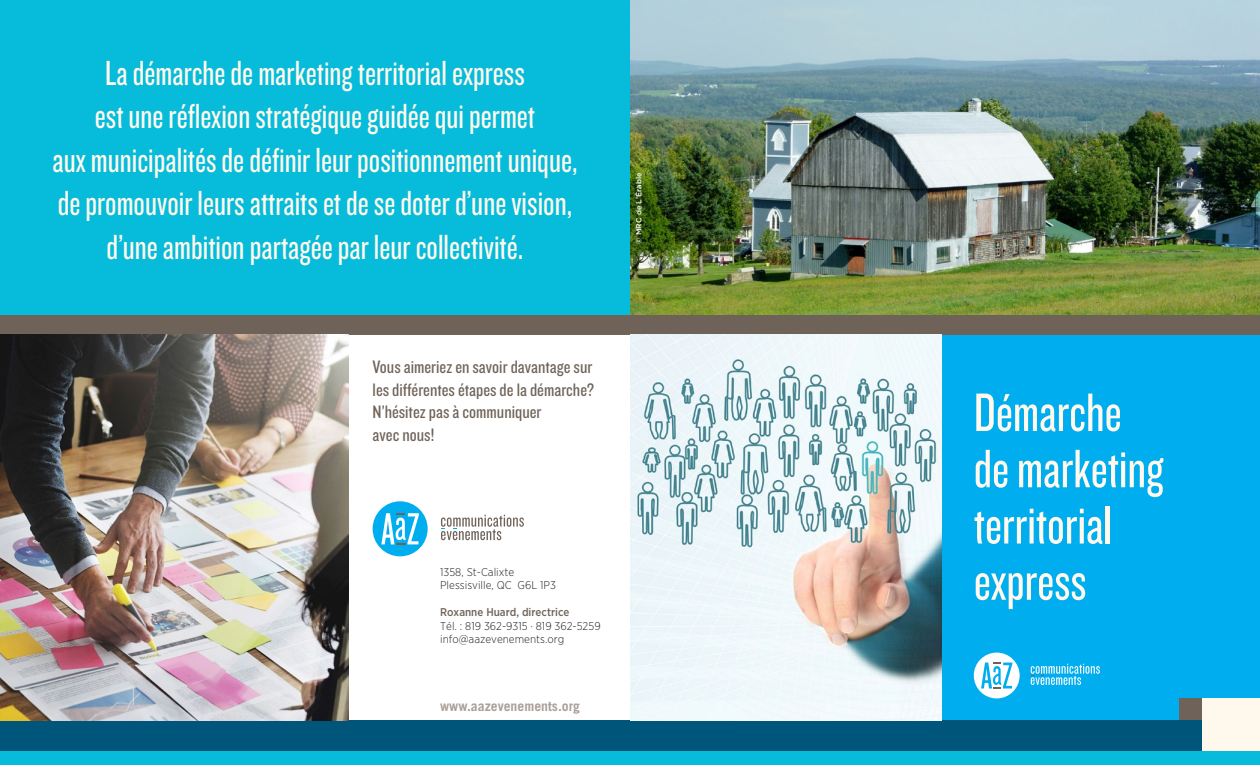
<style>
.page{position:relative;width:1260px;height:765px;background:#fff}
.page>*{position:absolute;margin:0;border:0;box-sizing:border-box;transform-origin:0 0}
.t1{font:56.25px/56.2px "Knockout HTF28 Junior Featherwt";color:#fef9ec}
.t2{font:36.25px/43.5px "Knockout HTF28 Junior Featherwt";color:#fef9ec;text-align:center}
.t3{font:18.75px/22.5px "Knockout HTF29 Junior Liteweight";color:#6f6359}
.t4{font:700 13.75px "Trade Gothic";color:#aaa099}
.t5{font:300 11.25px/13.5px "Gotham Narrow";color:#231f20}
.t6{font:500 11.25px "Gotham Narrow";color:#6f6359}
.t7{font:500 7.5px "Gotham";color:#fff}
</style>
<div class="page">
<div style="left:0;top:0;width:630px;height:315px;background:#07bbda"></div>
<div style="left:0;top:736px;width:1260px;height:29px;background:#07bbda"></div>
<div style="left:630px;top:335px;width:630px;height:388px;background:#00aeef"></div>
<div style="left:0;top:315px;width:1260px;height:19px;background:#6f6359"></div>
<div style="left:1202px;top:698px;width:58px;height:53px;background:#fef9ec"></div>
<div style="left:0;top:720px;width:1202px;height:31px;background:#00567a"></div>
<div style="left:1179px;top:698px;width:23px;height:22px;background:#6f6359"></div>
<img style="left:630px;top:334px;width:311px;height:387px">
<div style="left:974px;top:653px;width:46px;height:45px;background:#fff;border-radius:50%"></div>
<svg style="left:981px;top:663px;width:31px;height:26px"></svg>
<svg style="left:1031px;top:664px;width:69px;height:21px"></svg>
<img style="left:630px;top:0;width:630px;height:315px">
<img style="left:0;top:335px;width:349px;height:385px">
<div style="left:373px;top:501px;width:55px;height:55px;background:#00aeef;border-radius:50%"></div>
<svg style="left:381px;top:513px;width:38px;height:31px"></svg>
<svg style="left:441px;top:515px;width:83px;height:25px"></svg>
<p class="t2" style="left:52px;top:52px;width:527px">La démarche de marketing territorial express<br>est une réflexion stratégique guidée qui permet<br>aux municipalités de définir leur positionnement unique, de promouvoir leurs attraits et de se doter d’une vision, d’une ambition partagée par leur collectivité.</p>
<p class="t3" style="left:373px;top:356px;width:223px">Vous aimeriez en savoir davantage sur les différentes étapes de la démarche?<br>N’hésitez pas à communiquer<br>avec nous!</p>
<p class="t7" style="left:635px;top:244px;width:72px;rotate:-90deg">© MRC de L’Érable</p>
<p class="t5" style="left:440px;top:565px;width:117px">1358, St-Calixte<br>Plessisville, QC G6L 1P3</p>
<p class="t6" style="left:440px;top:606px;width:131px">Roxanne Huard, directrice</p>
<p class="t5" style="left:440px;top:619px;width:162px">Tél. : 819 362-9315 · 819 362-5259 info@aazevenements.org</p>
<p class="t4" style="left:440px;top:698px;width:142px">www.aazevenements.org</p>
<h1 class="t1" style="left:974px;top:385px;width:191px">Démarche de marketing territorial express</h1>
</div>
